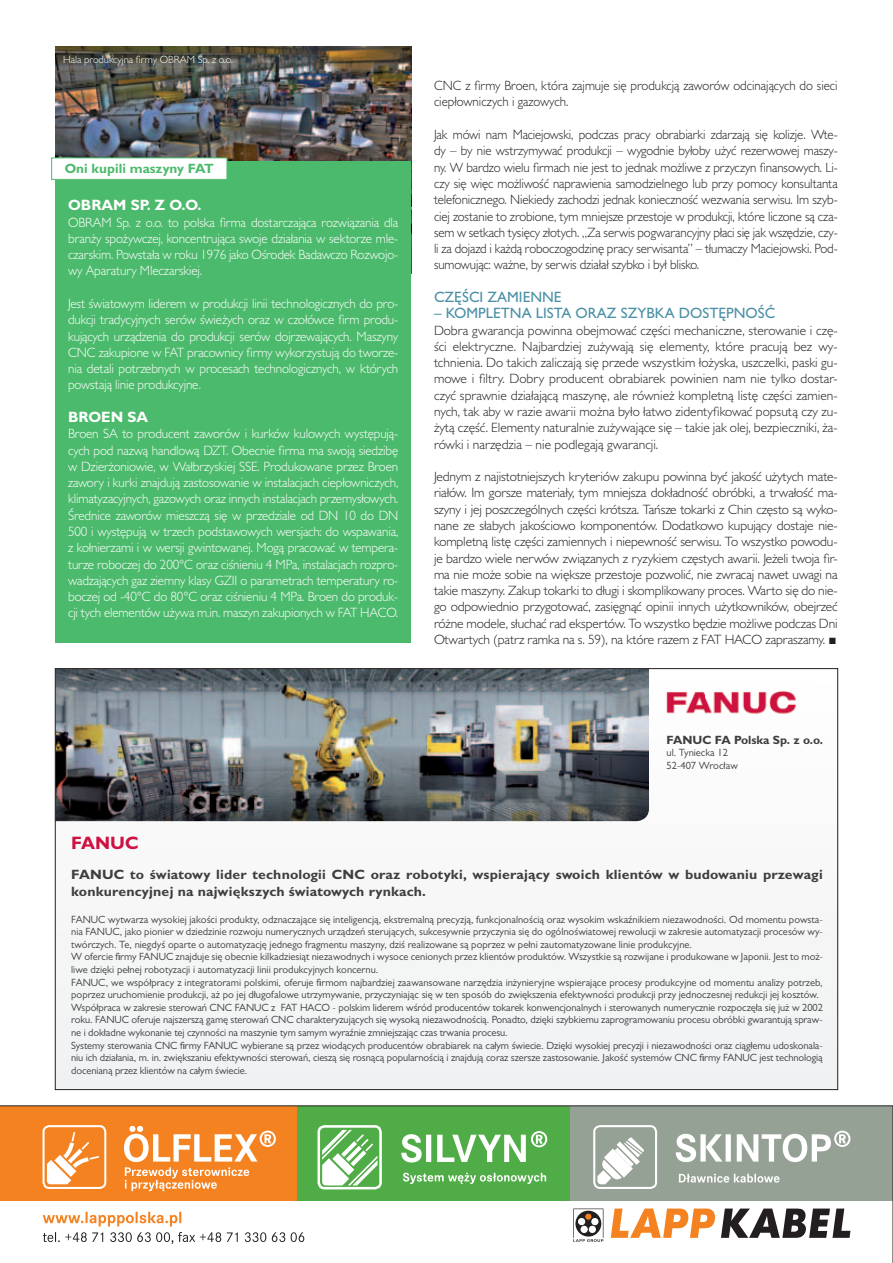
<style>
.page{position:relative;width:893px;height:1263px;background:#fff}
.page>*{position:absolute;margin:0;border:0;box-sizing:border-box;transform-origin:0 0}
.t1{font:700 18px "Gill Sans MT Pro";color:#cd1141}
.t2{font:500 15px "Gill Sans MT Pro";color:#4a90a5}
.t3{font:700 15px "Gill Sans MT Pro";color:#fff}
.t4{font:300 13.5px/16.4px "Gill Sans MT Pro";letter-spacing:-.01em;color:#231f20;text-align:justify}
.t5{font:300 13.5px/16.4px "Gill Sans MT Pro";letter-spacing:-.01em;color:#fff;text-align:justify}
.t6{font:300 13.5px/16.4px "Gill Sans MT Pro";letter-spacing:-.01em;color:#231f20;scale:.96 1}
.t7{font:700 13.5px/16.2px "Gill Sans MT Pro";letter-spacing:.01em;color:#3e3e3f;scale:1.04 1}
.t8{font:700 13.5px "Gill Sans MT Pro";color:#4cba6c}
.t9{font:700 12px "Gill Sans MT Pro";color:#3e3e3f}
.t10{font:10.5px/12.6px "Gill Sans MT Pro";color:#3e3e3f}
.t11{font:300 10.5px "Gill Sans MT Pro";color:#fff}
.s1{font-family:"Arial";font-weight:700}
</style>
<div class="page">
<img style="left:55px;top:47px;width:356px;height:115px">
<div style="left:57px;top:821px;width:779px;height:267px;background:#f5f5f6"></div>
<img style="left:57px;top:670px;width:592px;height:151px">
<img style="left:666px;top:690px;width:130px;height:24px">
<svg style="left:0;top:1105px;width:893px;height:158px"></svg>
<div style="left:55px;top:162px;width:356px;height:481px;background:#4cba6c"></div>
<div style="left:52px;top:158px;width:175px;height:21px;background:#fff"></div>
<div style="left:51px;top:157px;width:176px;height:23px;border:1px solid #4cba6c"></div>
<p class="t11" style="left:63px;top:53px;width:171px">Hala produkcyjna firmy OBRAM Sp. z o.o.</p>
<p class="t8" style="left:65px;top:160px;width:151px">Oni kupili maszyny FAT</p>
<h2 class="t3" style="left:68px;top:196px;width:135px">OBRAM Sp. z o.o.</h2>
<p class="t5" style="left:68px;top:214px;width:332px">OBRAM Sp. z o.o. to polska firma dostarczająca rozwiązania dla branży spożywczej, koncentrująca swoje działania w sektorze mle&shy;czarskim. Powstała w roku 1976 jako Ośrodek Badawczo Rozwojo&shy;wy Aparatury Mleczarskiej.</p>
<p class="t5" style="left:68px;top:295px;width:332px">Jest światowym liderem w produkcji linii technologicznych do pro&shy;dukcji tradycyjnych serów świeżych oraz w czołówce firm produ&shy;kujących urządzenia do produkcji serów dojrzewających. Maszyny CNC zakupione w FAT pracownicy firmy wykorzystują do tworze&shy;nia detali potrzebnych w procesach technologicznych, w których powstają linie produkcyjne.</p>
<h2 class="t3" style="left:68px;top:408px;width:82px">Broen SA</h2>
<p class="t5" style="left:68px;top:425px;width:332px">Broen SA to producent zaworów i kurków kulowych występują&shy;cych pod nazwą handlową DZT. Obecnie firma ma swoją siedzibę w Dzierżoniowie, w Wałbrzyskiej SSE. Produkowane przez Broen zawory i kurki znajdują zastosowanie w instalacjach ciepłowniczych, klimatyzacyjnych, gazowych oraz innych instalacjach przemysłowych.<br>Średnice zaworów mieszczą się w przedziale od DN 10 do DN 500 i występują w trzech podstawowych wersjach: do wspawania, z kołnierzami i w wersji gwintowanej. Mogą pracować w tempera&shy;turze roboczej do 200°C oraz ciśnieniu 4 MPa, instalacjach rozpro&shy;wadzających gaz ziemny klasy GZII o parametrach temperatury ro&shy;boczej od -40°C do 80°C oraz ciśnieniu 4 MPa. Broen do produk&shy;cji tych elementów używa m.in. maszyn zakupionych w FAT HACO.</p>
<p class="t6" style="left:434px;top:77px;width:422px">CNC z firmy Broen, która zajmuje się produkcją zaworów odcinających do sieci ciepłowniczych i gazowych.</p>
<p class="t6" style="left:434px;top:126px;width:422px;text-align:justify">Jak mówi nam Maciejowski, podczas pracy obrabiarki zdarzają się kolizje. Wte&shy;dy – by nie wstrzymywać produkcji – wygodnie byłoby użyć rezerwowej maszy&shy;ny. W bardzo wielu firmach nie jest to jednak możliwe z przyczyn finansowych. Li&shy;czy się więc możliwość naprawienia samodzielnego lub przy pomocy konsultanta telefonicznego. Niekiedy zachodzi jednak konieczność wezwania serwisu. Im szyb&shy;ciej zostanie to zrobione, tym mniejsze przestoje w produkcji, które liczone są cza&shy;sem w setkach tysięcy złotych. „Za serwis pogwarancyjny płaci się jak wszędzie, czy&shy;li za dojazd i każdą roboczogodzinę pracy serwisanta” – tłumaczy Maciejowski. Pod&shy;sumowując: ważne, by serwis działał szybko i był blisko.</p>
<h2 class="t2" style="left:434px;top:288px;width:129px">CZĘŚCI ZAMIENNE</h2>
<h2 class="t2" style="left:434px;top:304px;width:343px">– KOMPLETNA LISTA ORAZ SZYBKA DOSTĘPNOŚĆ</h2>
<p class="t4" style="left:434px;top:322px;width:405px">Dobra gwarancja powinna obejmować części mechaniczne, sterowanie i czę&shy;ści elektryczne. Najbardziej zużywają się elementy, które pracują bez wy&shy;tchnienia. Do takich zaliczają się przede wszystkim łożyska, uszczelki, paski gu&shy;mowe i filtry. Dobry producent obrabiarek powinien nam nie tylko dostar&shy;czyć sprawnie działającą maszynę, ale również kompletną listę części zamien&shy;nych, tak aby w razie awarii można było łatwo zidentyfikować popsutą czy zu&shy;żytą część. Elementy naturalnie zużywające się – takie jak olej, bezpieczniki, ża&shy;rówki i narzędzia – nie podlegają gwarancji.</p>
<p class="t4" style="left:434px;top:468px;width:405px">Jednym z najistotniejszych kryteriów zakupu powinna być jakość użytych mate&shy;riałów. Im gorsze materiały, tym mniejsza dokładność obróbki, a trwałość ma&shy;szyny i jej poszczególnych części krótsza. Tańsze tokarki z Chin często są wyko&shy;nane ze słabych jakościowo komponentów. Dodatkowo kupujący dostaje nie&shy;kompletną listę części zamiennych i niepewność serwisu. To wszystko powodu&shy;je bardzo wiele nerwów związanych z ryzykiem częstych awarii. Jeżeli twoja fir&shy;ma nie może sobie na większe przestoje pozwolić, nie zwracaj nawet uwagi na takie maszyny. Zakup tokarki to długi i skomplikowany proces. Warto się do nie&shy;go odpowiednio przygotować, zasięgnąć opinii innych użytkowników, obejrzeć różne modele, słuchać rad ekspertów. To wszystko będzie możliwe podczas Dni Otwartych (patrz ramka na s. 59), na które razem z FAT HACO zapraszamy. <span class="s1">■</span></p>
<p class="t9" style="left:666px;top:732px;width:158px">FANUC FA Polska Sp. z o.o.</p>
<p class="t10" style="left:666px;top:746px;width:73px">ul. Tyniecka 12<br>52-407 Wrocław</p>
<h1 class="t1" style="left:71px;top:832px;width:69px">FANUC</h1>
<p class="t7" style="left:71px;top:866px;width:724px">FANUC to światowy lider technologii CNC oraz robotyki, wspierający swoich klientów w budowaniu przewagi konkurencyjnej na największych światowych rynkach.</p>
<p class="t10" style="left:71px;top:913px;width:753px">FANUC wytwarza wysokiej jakości produkty, odznaczające się inteligencją, ekstremalną precyzją, funkcjonalnością oraz wysokim wskaźnikiem niezawodności. Od momentu powsta&shy;nia FANUC, jako pionier w dziedzinie rozwoju numerycznych urządzeń sterujących, sukcesywnie przyczynia się do ogólnoświatowej rewolucji w zakresie automatyzacji procesów wy&shy;twórczych. Te, niegdyś oparte o automatyzację jednego fragmentu maszyny, dziś realizowane są poprzez w pełni zautomatyzowane linie produkcyjne.<br>W ofercie firmy FANUC znajduje się obecnie kilkadziesiąt niezawodnych i wysoce cenionych przez klientów produktów. Wszystkie są rozwijane i produkowane w Japonii. Jest to moż&shy;liwe dzięki pełnej robotyzacji i automatyzacji linii produkcyjnych koncernu.<br>FANUC, we współpracy z integratorami polskimi, oferuje firmom najbardziej zaawansowane narzędzia inżynieryjne wspierające procesy produkcyjne od momentu analizy potrzeb, poprzez uruchomienie produkcji, aż po jej długofalowe utrzymywanie, przyczyniając się w ten sposób do zwiększenia efektywności produkcji przy jednoczesnej redukcji jej kosztów.<br>Współpraca w zakresie sterowań CNC FANUC z FAT HACO - polskim liderem wśród producentów tokarek konwencjonalnych i sterowanych numerycznie rozpoczęła się już w 2002 roku. FANUC oferuje najszerszą gamę sterowań CNC charakteryzujących się wysoką niezawodnością. Ponadto, dzięki szybkiemu zaprogramowaniu procesu obróbki gwarantują spraw&shy;ne i dokładne wykonanie tej czynności na maszynie tym samym wyraźnie zmniejszając czas trwania procesu.<br>Systemy sterowania CNC firmy FANUC wybierane są przez wiodących producentów obrabiarek na całym świecie. Dzięki wysokiej precyzji i niezawodności oraz ciągłemu udoskonala&shy;niu ich działania, m. in. zwiększaniu efektywności sterowań, cieszą się rosnącą popularnością i znajdują coraz szersze zastosowanie. Jakość systemów CNC firmy FANUC jest technologią docenianą przez klientów na całym świecie.</p>
</div>
